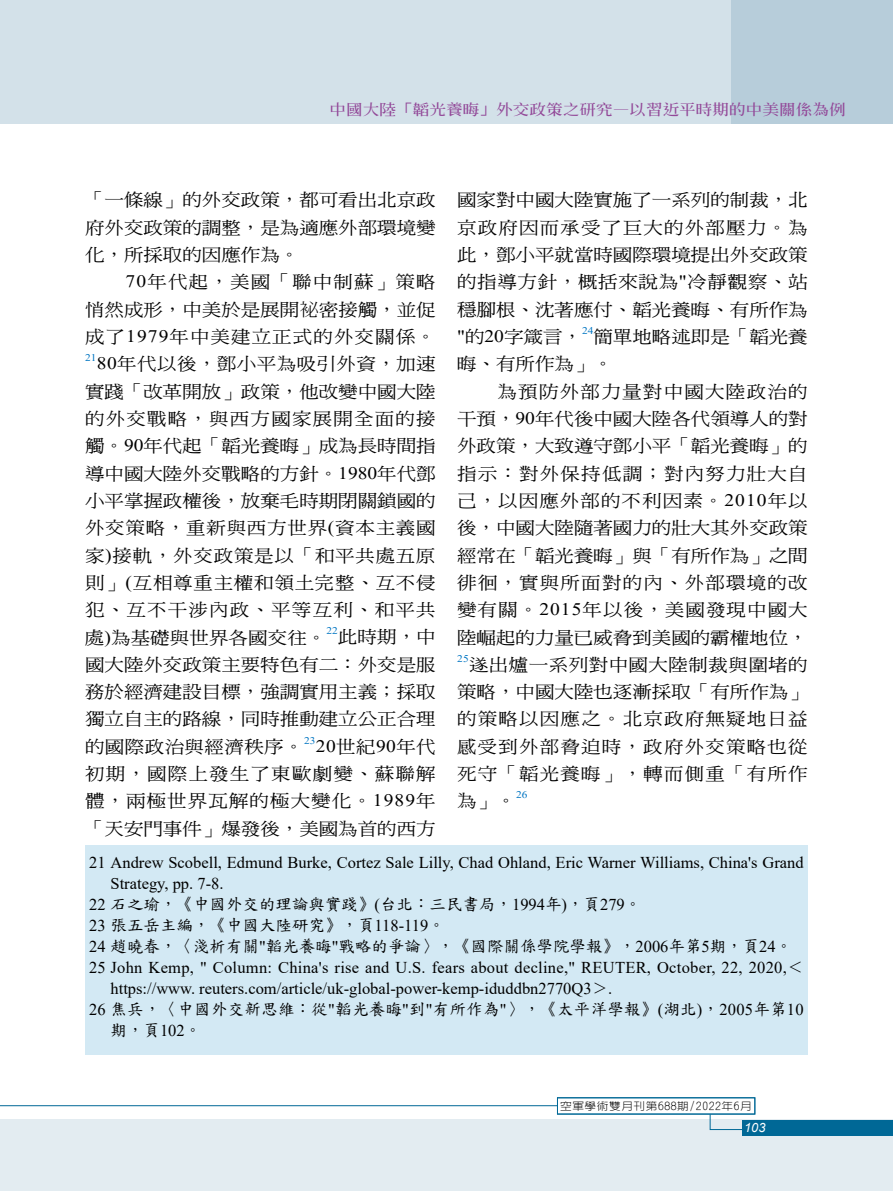
<style>
.page{position:relative;width:893px;height:1191px;background:#fff}
.page>*{position:absolute;margin:0;border:0;box-sizing:border-box;transform-origin:0 0}
.t1{font:17.55px/27.3px "DF Ming W5 WIN BF";letter-spacing:.005em;color:#000;text-align:justify;scale:1.11 1}
.t2{font:17.55px "Times New Roman";color:#000;scale:1.11 1}
.t3{font:17.55px "DF Kai Shu SB Estd BF";color:#000;scale:1.11 1}
.t4{font:16.5px/21px "Times New Roman";color:#000}
.t5{font:16.5px/21px "DF Kai Shu SB Estd BF";color:#000}
.t6{font:15px "Stdsung EG Bold Big 5";color:#924898;scale:1.11 1}
.t7{font:italic 12.75px "Arial";color:#fff}
.t8{font:300 10.5px "Lin Gothic";letter-spacing:.05em;color:#000;scale:1.11 1}
.t9{font:10.2px "Times New Roman";letter-spacing:.015em;color:#0075c2;scale:1.11 1}
.s1{font-family:"DF Kai Shu SB Estd BF"}
.s2{font-family:"Times New Roman"}
.s3{font-family:"Adobe Ming Std";font-weight:300}
.s4{font-family:"DF Ming W5 WIN BF"}
</style>
<div class="page">
<div style="left:0;top:0;width:893px;height:124px;background:#d3e1e9"></div>
<div style="left:731px;top:0;width:162px;height:124px;background:#b7cdda"></div>
<div style="left:0;top:1119px;width:893px;height:72px;background:#e3ecf1"></div>
<div style="left:85px;top:845px;width:723px;height:209px;background:#d3e9f4"></div>
<hr style="left:0;top:1105px;width:557px;height:1px;background:#006896">
<svg style="left:709px;top:1114px;width:34px;height:16px"></svg>
<div style="left:742px;top:1120px;width:151px;height:15px;background:#006896"></div>
<div style="left:557px;top:1097px;width:198px;height:17px;border:1px solid #006896"></div>
<p class="t6" style="left:330px;top:102px;width:466px">中國大陸「韜光養晦」外交政策之研究—以習近平時期的中美關係為例</p>
<p class="t1" style="left:85px;top:186px;width:317px"><span class="s1">「</span>一條線<span class="s1">」</span>的外交政策<span class="s1">，</span>都可看出北京政府外交政策的調整<span class="s1">，</span>是為適應外部環境變化<span class="s1">，</span>所採取的因應作為<span class="s1">。</span></p>
<p class="t1" style="left:85px;top:268px;width:317px;text-indent:40px"><span class="s2">70</span>年代起<span class="s1">，</span>美國<span class="s1">「</span>聯中制蘇<span class="s1">」</span>策略悄然成形<span class="s1">，</span>中美於是展開<span class="s3">袐</span>密接觸<span class="s1">，</span>並促成了<span class="s2">1979</span>年中美建立正式的外交關係<span class="s1">。</span></p>
<p class="t9" style="left:85px;top:351px;width:12px">21</p>
<p class="t1" style="left:85px;top:350px;width:317px;text-indent:12px"><span class="s2">80</span>年代以後<span class="s1">，</span>鄧小平為吸引外資<span class="s1">，</span>加速實踐<span class="s1">「</span>改革開放<span class="s1">」</span>政策<span class="s1">，</span>他改變中國大陸的外交戰略<span class="s1">，</span>與西方國家展開全面的接觸<span class="s1">。</span><span class="s2">90</span>年代起<span class="s1">「</span>韜光養晦<span class="s1">」</span>成為長時間指導中國大陸外交戰略的方針<span class="s1">。</span><span class="s2">1980</span>年代鄧小平掌握政權後<span class="s1">，</span>放棄毛時期閉關鎖國的外交策略<span class="s1">，</span>重新與西方世界<span class="s2">(</span>資本主義國家<span class="s2">)</span>接軌<span class="s1">，</span>外交政策是以<span class="s1">「</span>和平共處五原則<span class="s1">」</span><span class="s2">(</span>互相尊重主權和領土完整<span class="s1">、</span>互不侵犯<span class="s1">、</span>互不干涉內政<span class="s1">、</span>平等互利<span class="s1">、</span>和平共處<span class="s2">)</span>為基礎與世界各國交往<span class="s1">。</span></p>
<p class="t9" style="left:326px;top:624px;width:12px">22</p>
<p class="t1" style="left:85px;top:623px;width:317px;text-indent:253px">此時期<span class="s1">，</span>中國大陸外交政策主要特色有二<span class="s1">：</span>外交是服務於經濟建設目標<span class="s1">，</span>強調實用主義<span class="s1">；</span>採取獨立自主的路線<span class="s1">，</span>同時推動建立公正合理的國際政治與經濟秩序<span class="s1">。</span></p>
<p class="t9" style="left:304px;top:733px;width:12px">23</p>
<p class="t2" style="left:316px;top:733px;width:110px">20<span class="s4">世紀</span>90<span class="s4">年代</span></p>
<p class="t1" style="left:85px;top:760px;width:317px">初期<span class="s1">，</span>國際上發生了東歐劇變<span class="s1">、</span>蘇聯解體<span class="s1">，</span>兩極世界瓦解的極大變化<span class="s1">。</span><span class="s2">1989</span>年<span class="s1">「</span>天安門事件<span class="s1">」</span>爆發後<span class="s1">，</span>美國為首的西方</p>
<p class="t1" style="left:457px;top:186px;width:317px">國家對中國大陸實施了一系列的制裁<span class="s1">，</span>北京政府因而承受了巨大的外部壓力<span class="s1">。</span>為此<span class="s1">，</span>鄧小平就當時國際環境提出外交政策的指導方針<span class="s1">，</span>概括來說為<span class="s2">"</span>冷靜觀察<span class="s1">、</span>站穩腳根<span class="s1">、</span>沈著應付<span class="s1">、</span>韜光養晦<span class="s1">、</span>有所作為<span class="s2">"</span>的<span class="s2">20</span>字箴言<span class="s1">，</span></p>
<p class="t9" style="left:582px;top:323px;width:12px">24</p>
<p class="t1" style="left:457px;top:323px;width:317px;text-indent:136px">簡單地略述即是<span class="s1">「</span>韜光養晦<span class="s1">、</span>有所作為<span class="s1">」。</span></p>
<p class="t1" style="left:457px;top:378px;width:317px;text-indent:40px">為預防外部力量對中國大陸政治的干預<span class="s1">，</span><span class="s2">90</span>年代後中國大陸各代領導人的對外政策<span class="s1">，</span>大致遵守鄧小平<span class="s1">「</span>韜光養晦<span class="s1">」</span>的指示<span class="s1">：</span>對外保持低調<span class="s1">；</span>對內努力壯大自己<span class="s1">，</span>以因應外部的不利因素<span class="s1">。</span><span class="s2">2010</span>年以後<span class="s1">，</span>中國大陸隨著國力的壯大其外交政策經常在<span class="s1">「</span>韜光養晦<span class="s1">」</span>與<span class="s1">「</span>有所作為<span class="s1">」</span>之間徘徊<span class="s1">，</span>實與所面對的內<span class="s1">、</span>外部環境的改變有關<span class="s1">。</span><span class="s2">2015</span>年以後<span class="s1">，</span>美國發現中國大陸崛起的力量已威脅到美國的霸權地位<span class="s1">，</span></p>
<p class="t9" style="left:457px;top:651px;width:12px">25</p>
<p class="t1" style="left:457px;top:651px;width:317px;text-indent:12px">遂出爐一系列對中國大陸制裁與圍堵的策略<span class="s1">，</span>中國大陸也逐漸採取<span class="s1">「</span>有所作為<span class="s1">」</span>的策略以因應之<span class="s1">。</span>北京政府無疑地日益感受到外部脅迫時<span class="s1">，</span>政府外交策略也從死守<span class="s1">「</span>韜光養晦<span class="s1">」，</span>轉而側重<span class="s1">「</span>有所作</p>
<p class="t3" style="left:457px;top:792px;width:55px"><span class="s4">為</span>」。</p>
<p class="t9" style="left:516px;top:787px;width:12px">26</p>
<p class="t4" style="left:111px;top:851px;width:695px;text-indent:-21px">21 Andrew Scobell, Edmund Burke, Cortez Sale Lilly, Chad Ohland, Eric Warner Williams, China's Grand<br>Strategy, pp. 7-8.</p>
<p class="t5" style="left:89px;top:893px;width:704px"><span class="s2">22</span> 石之瑜，《中國外交的理論與實踐》<span class="s2">(</span>台北：三民書局，<span class="s2">1994</span>年<span class="s2">)</span>，頁<span class="s2">279</span>。<br><span class="s2">23</span> 張五岳主編，《中國大陸研究》，頁<span class="s2">118-119</span>。<br><span class="s2">24</span> 趙曉春，〈淺析有關<span class="s2">"</span>韜光養晦<span class="s2">"</span>戰略的爭論〉，《國際關係學院學報》，<span class="s2">2006</span>年第<span class="s2">5</span>期，頁<span class="s2">24</span>。</p>
<p class="t4" style="left:111px;top:956px;width:695px;text-indent:-21px">25 John Kemp, " Column: China's rise and U.S. fears about decline," REUTER, October, 22, 2020,<span class="s1">＜</span>https://www. reuters.com/article/uk-global-power-kemp-iduddbn2770Q3<span class="s1">＞</span>.</p>
<p class="t5" style="left:111px;top:998px;width:695px;text-indent:-21px"><span class="s2">26</span> 焦兵，〈中國外交新思維：從<span class="s2">"</span>韜光養晦<span class="s2">"</span>到<span class="s2">"</span>有所作為<span class="s2">"</span>〉，《太平洋學報》<span class="s2">(</span>湖北<span class="s2">)</span>，<span class="s2">2005</span>年第<span class="s2">10</span>期，頁<span class="s2">102</span>。</p>
<p class="t8" style="left:560px;top:1100px;width:174px">空軍學術雙月刊第688期/2022年6月</p>
<p class="t7" style="left:744px;top:1119px;width:23px">103</p>
</div>
